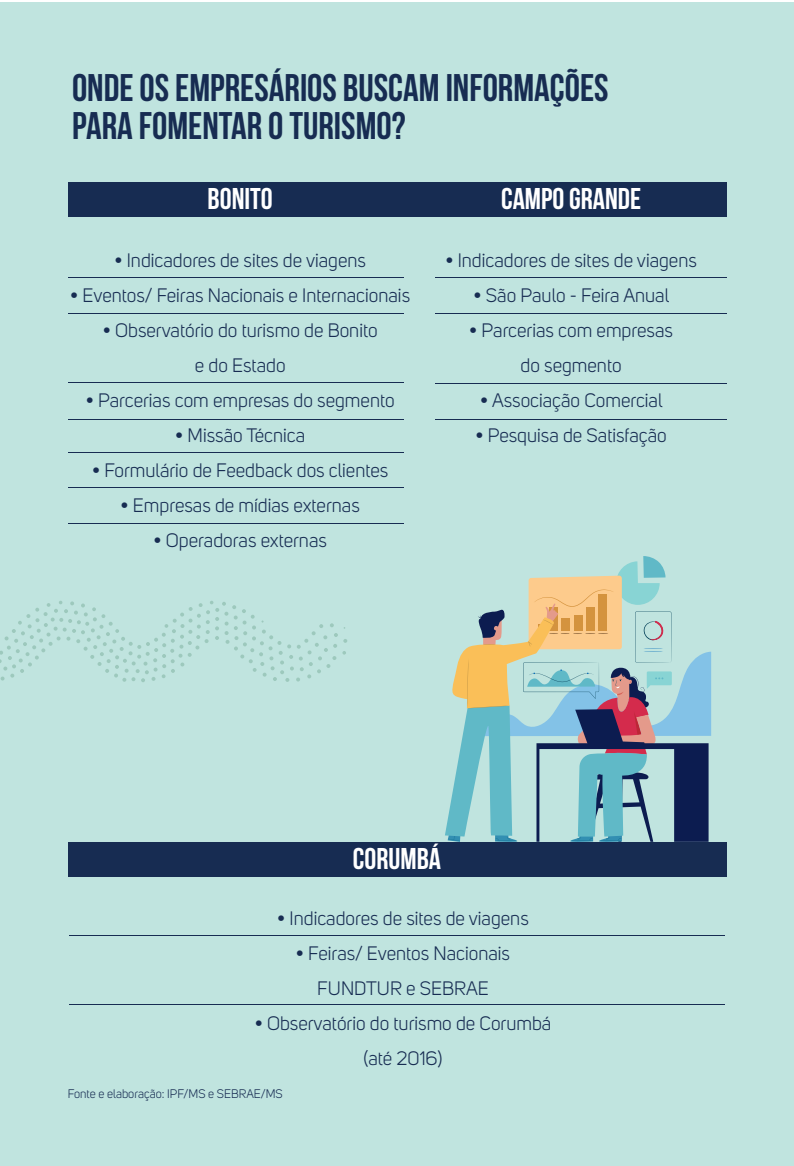
<style>
.page{position:relative;width:794px;height:1166px;background:#fff}
.page>*{position:absolute;margin:0;border:0;box-sizing:border-box;transform-origin:0 0}
.t1{font:700 38.5px/38.5px "Bebas Neue";color:#172c52}
.t2{font:700 30.1px "Bebas Neue";color:#fff}
.t3{font:19.25px/35px "Uni Sans";color:#172c52;text-align:center}
.t4{font:12.25px "Uni Sans";color:#172c52}
</style>
<div class="page">
<div style="left:1px;top:2px;width:792px;height:1164px;background:#c0e4df"></div>
<div style="left:68px;top:182px;width:658px;height:34px;background:#172c52"></div>
<div style="left:68px;top:842px;width:658px;height:34px;background:#172c52"></div>
<svg style="left:445px;top:556px;width:266px;height:286px"></svg>
<svg style="left:0;top:601px;width:347px;height:81px"></svg>
<hr style="left:68px;top:313px;width:335px;height:1px;background:#172c52">
<hr style="left:68px;top:277px;width:335px;height:1px;background:#172c52">
<hr style="left:68px;top:383px;width:335px;height:1px;background:#172c52">
<hr style="left:68px;top:419px;width:335px;height:1px;background:#172c52">
<hr style="left:68px;top:453px;width:335px;height:1px;background:#172c52">
<hr style="left:68px;top:487px;width:335px;height:1px;background:#172c52">
<hr style="left:68px;top:524px;width:335px;height:1px;background:#172c52">
<hr style="left:435px;top:277px;width:291px;height:1px;background:#172c52">
<hr style="left:435px;top:313px;width:291px;height:1px;background:#172c52">
<hr style="left:435px;top:383px;width:291px;height:1px;background:#172c52">
<hr style="left:435px;top:420px;width:291px;height:1px;background:#172c52">
<hr style="left:69px;top:935px;width:655px;height:1px;background:#172c52">
<hr style="left:69px;top:1005px;width:655px;height:1px;background:#172c52">
<h1 class="t1" style="left:72px;top:68px;width:538px">ONDE OS EMPRESÁRIOS BUSCAM INFORMAÇÕES<br>PARA FOMENTAR O TURISMO?</h1>
<h2 class="t2" style="left:208px;top:182px;width:67px">BONITO</h2>
<h2 class="t2" style="left:501px;top:182px;width:142px">CAMPO GRANDE</h2>
<p class="t3" style="left:114px;top:243px;width:253px">• Indicadores de sites de viagens</p>
<p class="t3" style="left:70px;top:278px;width:341px">• Eventos/ Feiras Nacionais e Internacionais</p>
<p class="t3" style="left:103px;top:313px;width:276px">• Observatório do turismo de Bonito e do Estado</p>
<p class="t3" style="left:86px;top:383px;width:310px">• Parcerias com empresas do segmento</p>
<p class="t3" style="left:175px;top:418px;width:131px">• Missão Técnica</p>
<p class="t3" style="left:92px;top:453px;width:298px">• Formulário de Feedback dos clientes</p>
<p class="t3" style="left:121px;top:488px;width:241px">• Empresas de mídias externas</p>
<p class="t3" style="left:153px;top:523px;width:175px">• Operadoras externas</p>
<p class="t3" style="left:445px;top:243px;width:253px">• Indicadores de sites de viagens</p>
<p class="t3" style="left:473px;top:278px;width:197px">• São Paulo - Feira Anual</p>
<p class="t3" style="left:469px;top:313px;width:205px">• Parcerias com empresas do segmento</p>
<p class="t3" style="left:480px;top:383px;width:184px">• Associação Comercial</p>
<p class="t3" style="left:475px;top:418px;width:193px">• Pesquisa de Satisfação</p>
<h2 class="t2" style="left:353px;top:842px;width:90px">CORUMBÁ</h2>
<p class="t3" style="left:277px;top:900px;width:253px">• Indicadores de sites de viagens</p>
<p class="t3" style="left:296px;top:935px;width:216px">• Feiras/ Eventos Nacionais<br>FUNDTUR e SEBRAE</p>
<p class="t3" style="left:255px;top:1005px;width:298px">• Observatório do turismo de Corumbá (até 2016)</p>
<p class="t4" style="left:68px;top:1086px;width:217px">Fonte e elaboração: IPF/MS e SEBRAE/MS</p>
</div>
